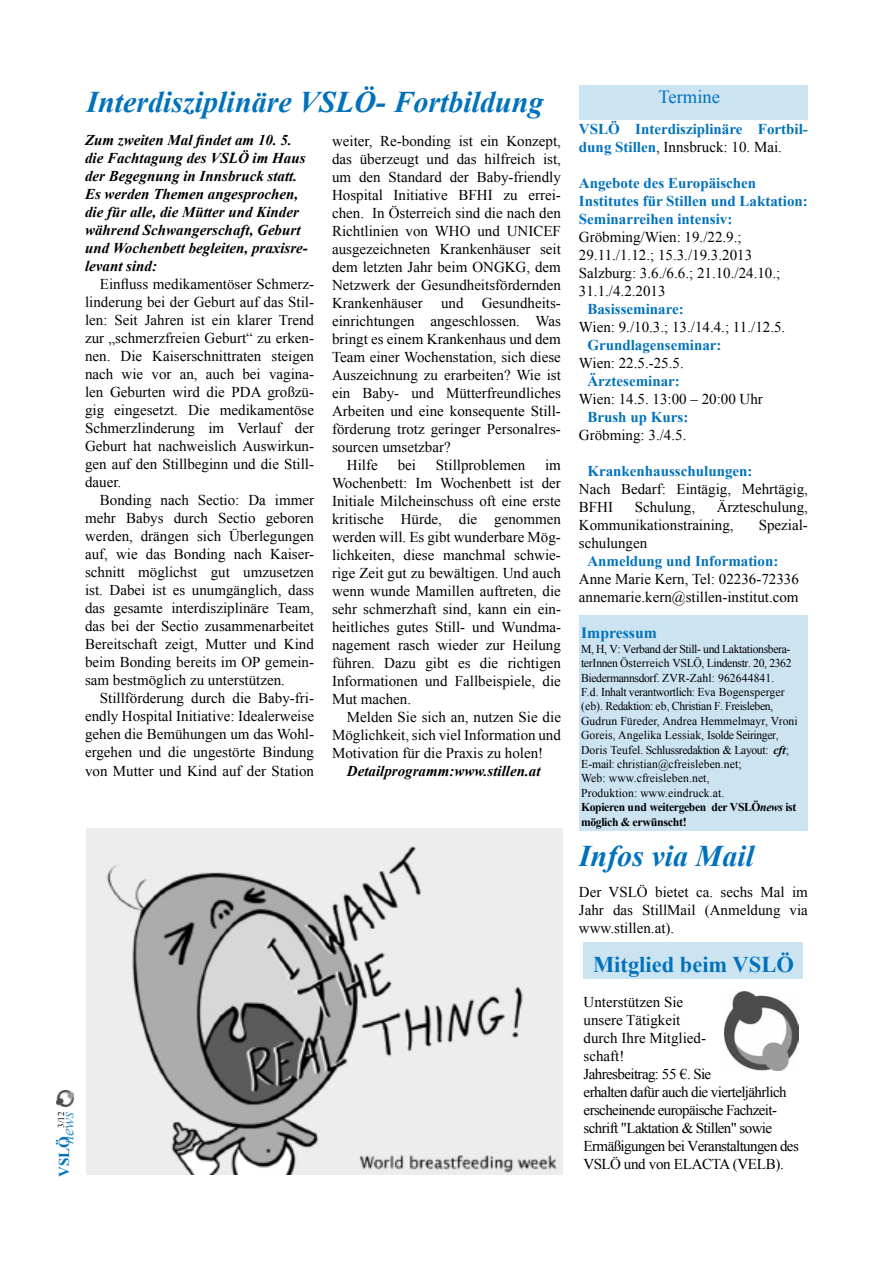
<style>
.page{position:relative;width:893px;height:1263px;background:#fff}
.page>*{position:absolute;margin:0;border:0;box-sizing:border-box;transform-origin:0 0}
.t1{font:italic 700 30px "Times New Roman";color:#0072bc}
.t2{font:700 22.5px "Times New Roman";color:#0072bc}
.t3{font:18.6px "Times New Roman";color:#0072bc}
.t4{font:700 15.75px "Times New Roman";color:#0072bc}
.t5{font:15px/18px "Times New Roman";color:#000;text-align:justify}
.t6{font:700 15px/18px "Times New Roman";color:#0072bc}
.t7{font:italic 700 15px/18px "Times New Roman";color:#000}
.t8{font:15px/18px "Times New Roman";letter-spacing:-.04em;color:#000}
.t9{font:12px/14.4px "Times New Roman";color:#000}
.t10{font:9px "Times New Roman";color:#000}
.s1{font-weight:400;font-style:italic;font-size:16.5px;color:#338ec9}
.s2{font-weight:400;color:#000}
.s3{font-weight:700;font-style:italic}
.s4{font-weight:700}
</style>
<div class="page">
<img style="left:57px;top:1090px;width:16px;height:16px">
<div style="left:584px;top:942px;width:219px;height:37px;background:#cce3f2"></div>
<img style="left:724px;top:991px;width:74px;height:80px">
<div style="left:579px;top:85px;width:229px;height:35px;background:#cce3f2"></div>
<div style="left:579px;top:615px;width:229px;height:215px;background:#cce3f2"></div>
<img style="left:87px;top:828px;width:476px;height:346px">
<h1 class="t1" style="left:87px;top:81px;width:458px">Interdisziplinäre VSLÖ- Fortbildung</h1>
<p class="t7" style="left:85px;top:131px;width:224px">Zum zweiten Mal findet am 10. 5. die Fachtagung des VSLÖ im Haus der Begegnung in Innsbruck statt.<br>Es werden Themen angesprochen, die für alle, die Mütter und Kinder während Schwangerschaft, Geburt und Wochenbett begleiten, praxisre&shy;levant sind:</p>
<p class="t5" style="left:85px;top:275px;width:230px;text-indent:15px">Einfluss medikamentöser Schmerz&shy;linderung bei der Geburt auf das Stil&shy;len: Seit Jahren ist ein klarer Trend zur „schmerzfreien Geburt“ zu erken&shy;nen. Die Kaiserschnittraten steigen nach wie vor an, auch bei vagina&shy;len Geburten wird die PDA großzü&shy;gig eingesetzt. Die medikamentöse Schmerzlinderung im Verlauf der Geburt hat nachweislich Auswirkun&shy;gen auf den Stillbeginn und die Still&shy;dauer.</p>
<p class="t5" style="left:85px;top:491px;width:230px;text-indent:15px">Bonding nach Sectio: Da immer mehr Babys durch Sectio geboren werden, drängen sich Überlegungen auf, wie das Bonding nach Kaiser&shy;schnitt möglichst gut umzusetzen ist. Dabei ist es unumgänglich, dass das gesamte interdisziplinäre Team, das bei der Sectio zusammenarbeitet Bereitschaft zeigt, Mutter und Kind beim Bonding bereits im OP gemein&shy;sam bestmöglich zu unterstützen.</p>
<p class="t5" style="left:85px;top:689px;width:230px;text-indent:15px">Stillförderung durch die Baby-fri&shy;endly Hospital Initiative: Idealerweise gehen die Bemühungen um das Wohl&shy;ergehen und die ungestörte Bindung von Mutter und Kind auf der Station</p>
<p class="t5" style="left:332px;top:131px;width:230px">weiter, Re-bonding ist ein Konzept,</p>
<p class="t5" style="left:332px;top:149px;width:230px">das überzeugt und das hilfreich ist,</p>
<p class="t5" style="left:332px;top:167px;width:230px">um den Standard der Baby-friendly</p>
<p class="t5" style="left:332px;top:185px;width:230px">Hospital Initiative BFHI zu errei-</p>
<p class="t5" style="left:332px;top:203px;width:230px">chen. In Österreich sind die nach den</p>
<p class="t5" style="left:332px;top:221px;width:230px">Richtlinien von WHO und UNICEF</p>
<p class="t5" style="left:332px;top:239px;width:230px">ausgezeichneten Krankenhäuser seit</p>
<p class="t5" style="left:332px;top:257px;width:230px">dem letzten Jahr beim ONGKG, dem</p>
<p class="t5" style="left:332px;top:275px;width:230px">Netzwerk der Gesundheitsfördernden</p>
<p class="t5" style="left:332px;top:293px;width:230px">Krankenhäuser und Gesundheits-</p>
<p class="t5" style="left:332px;top:311px;width:230px">einrichtungen angeschlossen. Was</p>
<p class="t5" style="left:332px;top:329px;width:230px">bringt es einem Krankenhaus und dem</p>
<p class="t5" style="left:332px;top:347px;width:230px">Team einer Wochenstation, sich diese</p>
<p class="t5" style="left:332px;top:365px;width:230px">Auszeichnung zu erarbeiten? Wie ist</p>
<p class="t5" style="left:332px;top:383px;width:230px">ein Baby- und Mütterfreundliches</p>
<p class="t5" style="left:332px;top:401px;width:230px">Arbeiten und eine konsequente Still-</p>
<p class="t5" style="left:332px;top:419px;width:230px">förderung trotz geringer Personalres-</p>
<p class="t5" style="left:332px;top:437px;width:120px">sourcen umsetzbar?</p>
<p class="t5" style="left:347px;top:455px;width:32px">Hilfe</p>
<p class="t5" style="left:398px;top:455px;width:20px">bei</p>
<p class="t5" style="left:436px;top:455px;width:91px">Stillproblemen</p>
<p class="t5" style="left:332px;top:455px;width:230px;text-indent:213px">im Wochenbett: Im Wochenbett ist der Initiale Milcheinschuss oft eine erste kritische Hürde, die genommen werden will. Es gibt wunderbare Mög&shy;lichkeiten, diese manchmal schwie&shy;rige Zeit gut zu bewältigen. Und auch wenn wunde Mamillen auftreten, die sehr schmerzhaft sind, kann ein ein&shy;heitliches gutes Still- und Wundma&shy;nagement rasch wieder zur Heilung führen. Dazu gibt es die richtigen Informationen und Fallbeispiele, die Mut machen.</p>
<p class="t5" style="left:332px;top:707px;width:230px;text-indent:15px">Melden Sie sich an, nutzen Sie die Möglichkeit, sich viel Information und Motivation für die Praxis zu holen!</p>
<p class="t7" style="left:347px;top:761px;width:195px">Detailprogramm:www.stillen.at</p>
<p class="t6" style="left:55px;top:1177px;width:67px;rotate:-90deg">VSLÖ<span class="s1">news</span></p>
<p class="t10" style="left:55px;top:1128px;width:18px;rotate:-90deg">3/12</p>
<p class="t3" style="left:658px;top:85px;width:63px">Termine</p>
<p class="t6" style="left:579px;top:120px;width:230px">VSLÖ Interdisziplinäre Fortbil&shy;dung Stillen<span class="s2">, Innsbruck: 10. Mai.</span></p>
<p class="t6" style="left:579px;top:174px;width:230px">Angebote des Europäischen<br>Institutes für Stillen und Laktation:<br>Seminarreihen intensiv:</p>
<p class="t5" style="left:579px;top:228px;width:203px;text-align:left">Gröbming/Wien: 19./22.9.;<br>29.11./1.12.; 15.3./19.3.2013<br>Salzburg: 3.6./6.6.; 21.10./24.10.;<br>31.1./4.2.2013</p>
<p class="t6" style="left:587px;top:300px;width:98px">Basisseminare:</p>
<p class="t5" style="left:579px;top:318px;width:208px">Wien: 9./10.3.; 13./14.4.; 11./12.5.</p>
<p class="t6" style="left:587px;top:336px;width:136px">Grundlagenseminar:</p>
<p class="t5" style="left:579px;top:354px;width:106px">Wien: 22.5.-25.5.</p>
<p class="t6" style="left:587px;top:372px;width:94px">Ärzteseminar:</p>
<p class="t5" style="left:579px;top:390px;width:185px">Wien: 14.5. 13:00 – 20:00 Uhr</p>
<p class="t6" style="left:587px;top:408px;width:102px">Brush up Kurs:</p>
<p class="t5" style="left:579px;top:426px;width:109px">Gröbming: 3./4.5.</p>
<p class="t6" style="left:587px;top:462px;width:167px">Krankenhausschulungen:</p>
<p class="t5" style="left:579px;top:480px;width:230px">Nach Bedarf: Eintägig, Mehrtägig,<br>BFHI</p>
<p class="t5" style="left:579px;top:498px;width:230px;text-indent:138px">Ärzteschulung,<br>Kommunikationstraining,</p>
<p class="t5" style="left:635px;top:498px;width:62px">Schulung,</p>
<p class="t5" style="left:759px;top:516px;width:51px">Spezial-</p>
<p class="t5" style="left:579px;top:534px;width:70px">schulungen</p>
<p class="t6" style="left:587px;top:552px;width:192px">Anmeldung und Information:</p>
<p class="t5" style="left:579px;top:570px;width:221px">Anne Marie Kern, Tel: 02236-72336 annemarie.kern@stillen-institut.com</p>
<p class="t4" style="left:581px;top:622px;width:77px">Impressum</p>
<p class="t9" style="left:581px;top:641px;width:218px">M, H, V: Verband der Still- und Laktationsbera&shy;terInnen Österreich VSLÖ, Lindenstr. 20, 2362<br>Biedermannsdorf. ZVR-Zahl: 962644841.<br>F.d. Inhalt verantwortlich: Eva Bogensperger (eb). Redaktion: eb, Christian F. Freisleben, Gudrun Füreder, Andrea Hemmelmayr, Vroni Goreis, Angelika Lessiak, Isolde Seiringer, Doris Teufel. Schlussredaktion &amp; Layout: <span class="s3">cft</span>; E-mail: christian@cfreisleben.net;<br>Web: www.cfreisleben.net,<br>Produktion: www.eindruck.at.<br><span class="s4">Kopieren und weitergeben der VSLÖ</span><span class="s3">news</span> <span class="s4">ist möglich &amp; erwünscht!</span></p>
<h1 class="t1" style="left:579px;top:835px;width:177px">Infos via Mail</h1>
<p class="t5" style="left:579px;top:882px;width:230px">Der VSLÖ bietet ca. sechs Mal im Jahr das StillMail (Anmeldung via www.stillen.at).</p>
<h2 class="t2" style="left:593px;top:949px;width:202px">Mitglied beim VSLÖ</h2>
<p class="t8" style="left:584px;top:993px;width:217px">Unterstützen Sie<br>unsere Tätigkeit<br>durch Ihre Mitglied-<br>schaft!<br>Jahresbeitrag: 55 €. Sie<br>erhalten dafür auch die vierteljährlich erscheinende europäische Fachzeit&shy;schrift "Laktation &amp; Stillen" sowie<br>Ermäßigungen bei Veranstaltungen des<br>VSLÖ und von ELACTA (VELB).</p>
</div>
